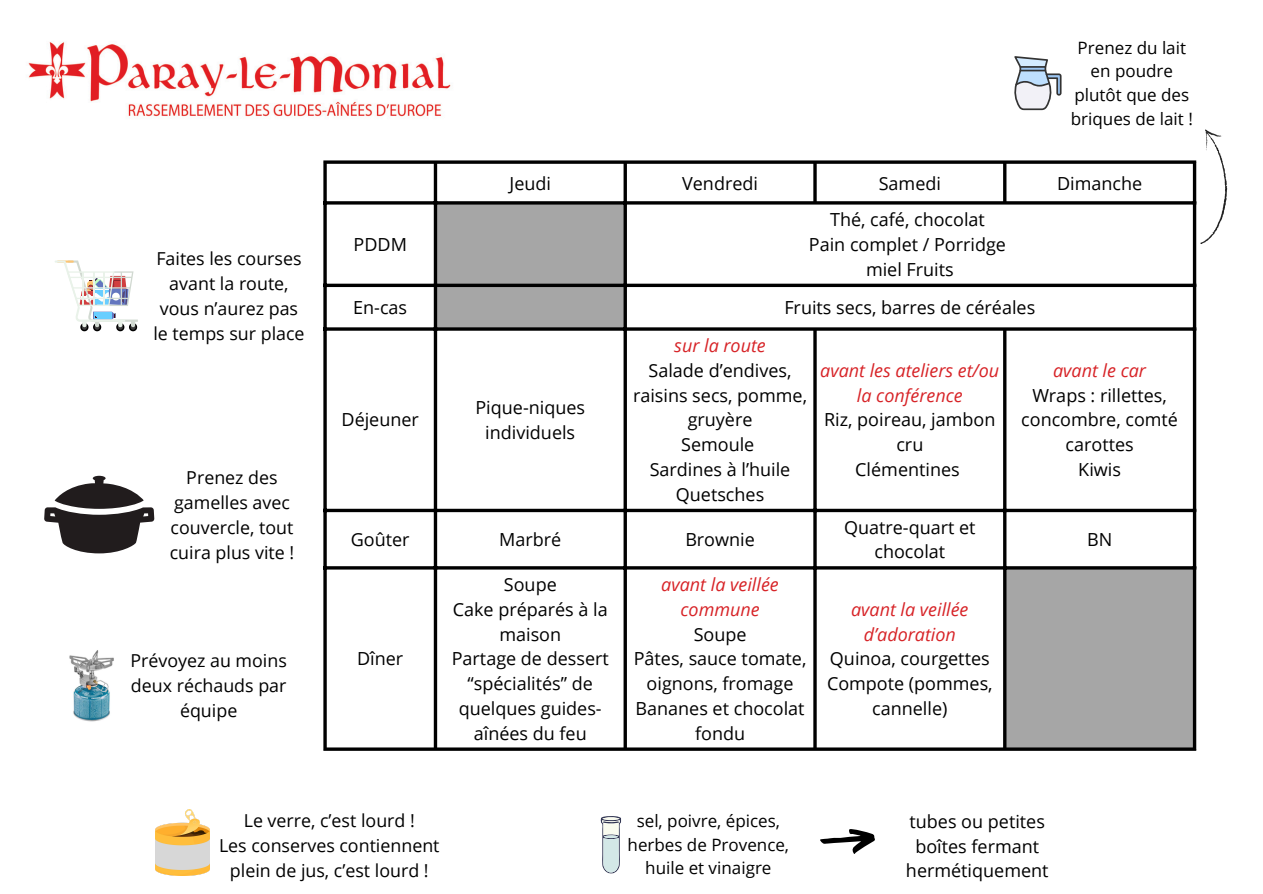
<style>
.page{position:relative;width:1263px;height:894px;background:#fff}
.page>*{position:absolute;margin:0;border:0;box-sizing:border-box;transform-origin:0 0}
.t1{font:18px/24.8px "Open Sans";color:#000;text-align:center}
.t2{font:italic 18px/24.8px "Open Sans";color:#d72327;text-align:center}
.t3{font:17.85px/24.9px "Open Sans";color:#000;text-align:center}
.t4{font:16.95px/23.9px "Open Sans";color:#000;text-align:center}
</style>
<div class="page">
<svg style="left:437px;top:204px;width:756px;height:543px"></svg>
<svg style="left:323px;top:164px;width:4px;height:583px;background:#272727"></svg>
<hr style="left:434px;top:164px;width:3px;height:583px;background:#000">
<hr style="left:624px;top:164px;width:3px;height:583px;background:#000">
<svg style="left:813px;top:164px;width:4px;height:37px"></svg>
<svg style="left:813px;top:330px;width:4px;height:417px;background:#272727"></svg>
<hr style="left:1003px;top:164px;width:3px;height:37px;background:#000">
<hr style="left:1003px;top:330px;width:3px;height:417px;background:#000">
<hr style="left:1193px;top:164px;width:3px;height:583px;background:#000">
<svg style="left:323px;top:160px;width:859px;height:4px;background:#272727"></svg>
<hr style="left:323px;top:201px;width:873px;height:3px;background:#000">
<svg style="left:323px;top:283px;width:870px;height:4px;background:#272727"></svg>
<hr style="left:323px;top:327px;width:873px;height:3px;background:#000">
<svg style="left:323px;top:508px;width:870px;height:4px;background:#303030"></svg>
<hr style="left:323px;top:566px;width:873px;height:3px;background:#000">
<hr style="left:323px;top:747px;width:873px;height:3px;background:#000">
<img style="left:28px;top:42px;width:423px;height:75px">
<svg style="left:1014px;top:56px;width:47px;height:54px"></svg>
<svg style="left:1182px;top:129px;width:46px;height:118px"></svg>
<img style="left:155px;top:809px;width:54px;height:66px">
<svg style="left:820px;top:829px;width:55px;height:24px"></svg>
<svg style="left:601px;top:816px;width:20px;height:57px"></svg>
<svg style="left:55px;top:260px;width:83px;height:71px"></svg>
<svg style="left:44px;top:475px;width:110px;height:78px"></svg>
<img style="left:69px;top:650px;width:45px;height:72px">
<p class="t4" style="left:1071px;top:35px;width:124px">Prenez du lait en poudre plutôt que des briques de lait !</p>
<p class="t3" style="left:153px;top:245px;width:153px">Faites les courses avant la route, vous n’aurez pas le temps sur place</p>
<h1 class="t3" style="left:170px;top:464px;width:126px">Prenez des gamelles avec couvercle, tout cuira plus vite !</h1>
<h1 class="t3" style="left:130px;top:648px;width:158px">Prévoyez au moins deux réchauds par équipe</h1>
<p class="t1" style="left:354px;top:231px;width:55px">PDDM</p>
<p class="t1" style="left:510px;top:170px;width:43px">Jeudi</p>
<p class="t1" style="left:682px;top:170px;width:77px">Vendredi</p>
<h1 class="t1" style="left:879px;top:170px;width:64px">Samedi</h1>
<p class="t1" style="left:1057px;top:170px;width:87px">Dimanche</p>
<p class="t1" style="left:830px;top:206px;width:156px">Thé, café, chocolat</p>
<p class="t1" style="left:809px;top:231px;width:199px">Pain complet / Porridge</p>
<p class="t1" style="left:866px;top:256px;width:89px">miel Fruits</p>
<p class="t1" style="left:353px;top:294px;width:55px">En-cas</p>
<p class="t1" style="left:784px;top:294px;width:252px">Fruits secs, barres de céréales</p>
<p class="t1" style="left:342px;top:407px;width:79px">Déjeuner</p>
<p class="t1" style="left:475px;top:394px;width:111px">Pique-niques individuels</p>
<p class="t2" style="left:674px;top:332px;width:93px">sur la route</p>
<p class="t1" style="left:633px;top:357px;width:176px">Salade d’endives, raisins secs, pomme, gruyère</p>
<p class="t1" style="left:681px;top:431px;width:75px">Semoule</p>
<p class="t1" style="left:650px;top:456px;width:142px">Sardines à l’huile</p>
<p class="t1" style="left:676px;top:481px;width:90px">Quetsches</p>
<p class="t1" style="left:351px;top:526px;width:60px">Goûter</p>
<p class="t1" style="left:499px;top:526px;width:64px">Marbré</p>
<p class="t1" style="left:685px;top:526px;width:71px">Brownie</p>
<p class="t1" style="left:357px;top:645px;width:48px">Dîner</p>
<p class="t1" style="left:504px;top:571px;width:54px">Soupe</p>
<p class="t1" style="left:453px;top:596px;width:156px">Cake préparés à la maison</p>
<p class="t1" style="left:452px;top:645px;width:159px">Partage de dessert “spécialités” de quelques guides&shy;aînées du feu</p>
<p class="t2" style="left:661px;top:571px;width:119px">avant la veillée commune</p>
<p class="t1" style="left:694px;top:621px;width:54px">Soupe</p>
<p class="t1" style="left:634px;top:645px;width:174px">Pâtes, sauce tomate, oignons, fromage</p>
<p class="t1" style="left:636px;top:695px;width:171px">Bananes et chocolat fondu</p>
<p class="t2" style="left:820px;top:357px;width:181px">avant les ateliers et/ou la conférence</p>
<p class="t1" style="left:824px;top:407px;width:173px">Riz, poireau, jambon cru</p>
<p class="t1" style="left:855px;top:456px;width:106px">Clémentines</p>
<p class="t1" style="left:844px;top:514px;width:133px">Quatre-quart et chocolat</p>
<p class="t2" style="left:851px;top:596px;width:119px">avant la veillée d’adoration</p>
<p class="t1" style="left:830px;top:645px;width:161px">Quinoa, courgettes</p>
<p class="t1" style="left:827px;top:670px;width:167px">Compote (pommes, cannelle)</p>
<p class="t2" style="left:1053px;top:357px;width:94px">avant le car</p>
<p class="t1" style="left:1021px;top:382px;width:158px">Wraps : rillettes, concombre, comté carottes</p>
<p class="t1" style="left:1078px;top:456px;width:44px">Kiwis</p>
<p class="t1" style="left:1087px;top:526px;width:27px">BN</p>
<p class="t3" style="left:219px;top:807px;width:222px">Le verre, c’est lourd !<br>Les conserves contiennent plein de jus, c’est lourd !</p>
<p class="t4" style="left:628px;top:808px;width:163px">sel, poivre, épices, herbes de Provence, huile et vinaigre</p>
<h1 class="t1" style="left:906px;top:808px;width:144px">tubes ou petites boîtes fermant hermétiquement</h1>
</div>
